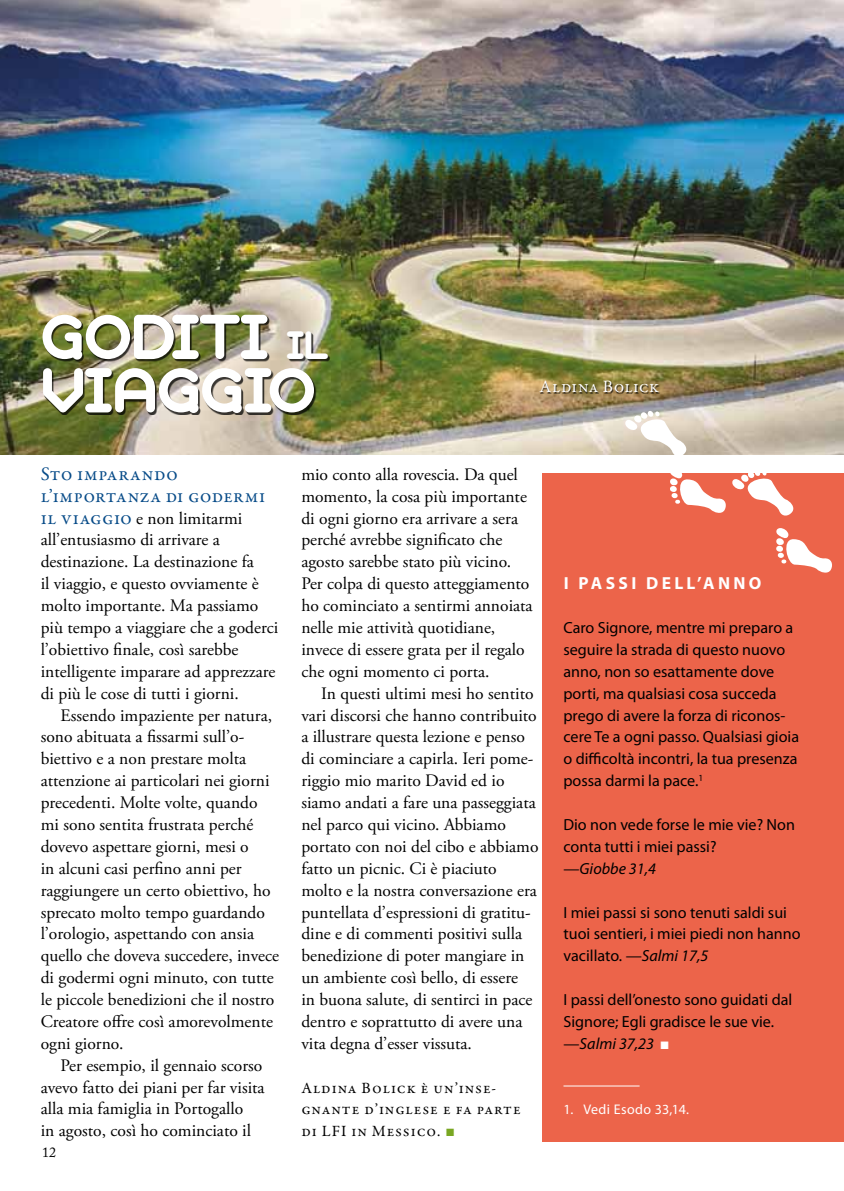
<style>
.page{position:relative;width:844px;height:1191px;background:#fff}
.page>*{position:absolute;margin:0;border:0;box-sizing:border-box;transform-origin:0 0}
.t1{font:69.12px/53.4px "Geometry Soft Pro Bold N";color:#fff}
.t2{font:19.25px/21.9px "Garamond Premr Pro";letter-spacing:.025em;color:#074b88}
.t3{font:17.5px/21.9px "Adobe Garamond Pro";color:#000}
.t4{font:700 17.5px "Myriad Pro";letter-spacing:.19em;color:#fff}
.t5{font:17.5px "Garamond Premr Pro";letter-spacing:.025em;color:#fff}
.t6{font:16.1px/21.9px "Myriad Pro";color:#000}
.t7{font:15.75px/21.9px "Garamond Premr Pro";letter-spacing:.06em;color:#000}
.t8{font:14px "Myriad Pro";letter-spacing:.03em;color:#fff}
.t9{font:14px "Adobe Caslon Pro";color:#000}
.s1{font-size:43.23px}
.s2{font-family:"Garamond Premr Pro";font-size:19.25px;color:#074b88}
.s3{font-family:"Arial";color:#79a722}
.s4{font-style:italic}
.s5{font-family:"Arial";color:#fff}
</style>
<div class="page">
<div style="left:542px;top:473px;width:301px;height:668px;background:#ec644a"></div>
<img style="left:0;top:0;width:843px;height:454px">
<svg style="left:624px;top:410px;width:64px;height:45px"></svg>
<svg style="left:670px;top:473px;width:124px;height:43px"></svg>
<svg style="left:776px;top:528px;width:56px;height:45px"></svg>
<div style="left:44px;top:316px;width:286px;height:99px;background:#000;opacity:.75"></div>
<div style="left:540px;top:382px;width:119px;height:11px;background:#000;opacity:.75"></div>
<hr style="left:563px;top:1085px;width:76px;height:1px;background:#fff">
<h1 class="t1" style="left:41px;top:310px;width:288px">GODITI <span class="s1">IL<br></span>VIAGGIO</h1>
<p class="t5" style="left:539px;top:376px;width:121px">Aldina Bolick</p>
<p class="t2" style="left:41px;top:463px;width:226px">Sto imparando l’importanza di godermi</p>
<p class="t3" style="left:41px;top:508px;width:239px"><span class="s2">il viaggio</span> e non limitarmi all’entusiasmo di arrivare a destinazione. La destinazione fa<br>il viaggio, e questo ovviamente è molto importante. Ma passiamo più tempo a viaggiare che a goderci l’obiettivo finale, così sarebbe intelligente imparare ad apprezzare di più le cose di tutti i giorni.</p>
<p class="t3" style="left:41px;top:704px;width:240px;text-indent:20px">Essendo impaziente per natura, sono abituata a fissarmi sull’o&shy;biettivo e a non prestare molta attenzione ai particolari nei giorni precedenti. Molte volte, quando mi sono sentita frustrata perché dovevo aspettare giorni, mesi o<br>in alcuni casi perfino anni per raggiungere un certo obiettivo, ho sprecato molto tempo guardando l’orologio, aspettando con ansia quello che doveva succedere, invece di godermi ogni minuto, con tutte le piccole benedizioni che il nostro<br>Creatore offre così amorevolmente ogni giorno.</p>
<p class="t3" style="left:41px;top:1054px;width:225px;text-indent:20px">Per esempio, il gennaio scorso avevo fatto dei piani per far visita alla mia famiglia in Portogallo<br>in agosto, così ho cominciato il</p>
<p class="t9" style="left:42px;top:1144px;width:15px">12</p>
<p class="t3" style="left:301px;top:464px;width:233px">mio conto alla rovescia. Da quel momento, la cosa più importante di ogni giorno era arrivare a sera perché avrebbe significato che agosto sarebbe stato più vicino.<br>Per colpa di questo atteggiamento ho cominciato a sentirmi annoiata nelle mie attività quotidiane, invece di essere grata per il regalo che ogni momento ci porta.</p>
<p class="t3" style="left:301px;top:683px;width:239px;text-indent:20px">In questi ultimi mesi ho sentito vari discorsi che hanno contribuito a illustrare questa lezione e penso di cominciare a capirla. Ieri pome&shy;riggio mio marito David ed io siamo andati a fare una passeggiata nel parco qui vicino. Abbiamo portato con noi del cibo e abbiamo fatto un picnic. Ci è piaciuto molto e la nostra conversazione era puntellata d’espressioni di gratitu&shy;dine e di commenti positivi sulla benedizione di poter mangiare in un ambiente così bello, di essere<br>in buona salute, di sentirci in pace dentro e soprattutto di avere una vita degna d’esser vissuta.</p>
<p class="t7" style="left:301px;top:1077px;width:221px">Aldina Bolick è un’inse&shy;gnante d’inglese e fa parte di LFI in Messico. <span class="s3">■</span></p>
<p class="t4" style="left:563px;top:572px;width:199px">I PASSI DELL’ANNO</p>
<p class="t6" style="left:563px;top:616px;width:237px">Caro Signore, mentre mi preparo a seguire la strada di questo nuovo anno, non so esattamente dove porti, ma qualsiasi cosa succeda prego di avere la forza di riconos&shy;cere Te a ogni passo. Qualsiasi gioia o difficoltà incontri, la tua presenza possa darmi la pace.<sup>1</sup></p>
<p class="t6" style="left:563px;top:813px;width:233px">Dio non vede forse le mie vie? Non conta tutti i miei passi?<br>—<span class="s4">Giobbe 31,4</span></p>
<p class="t6" style="left:563px;top:901px;width:238px">I miei passi si sono tenuti saldi sui tuoi sentieri, i miei piedi non hanno vacillato. —<span class="s4">Salmi 17,5</span></p>
<p class="t6" style="left:563px;top:988px;width:230px">I passi dell’onesto sono guidati dal<br>Signore; Egli gradisce le sue vie. —<span class="s4">Salmi 37,23</span> <span class="s5">■</span></p>
<p class="t8" style="left:563px;top:1101px;width:127px">1. Vedi Esodo 33,14.</p>
</div>
